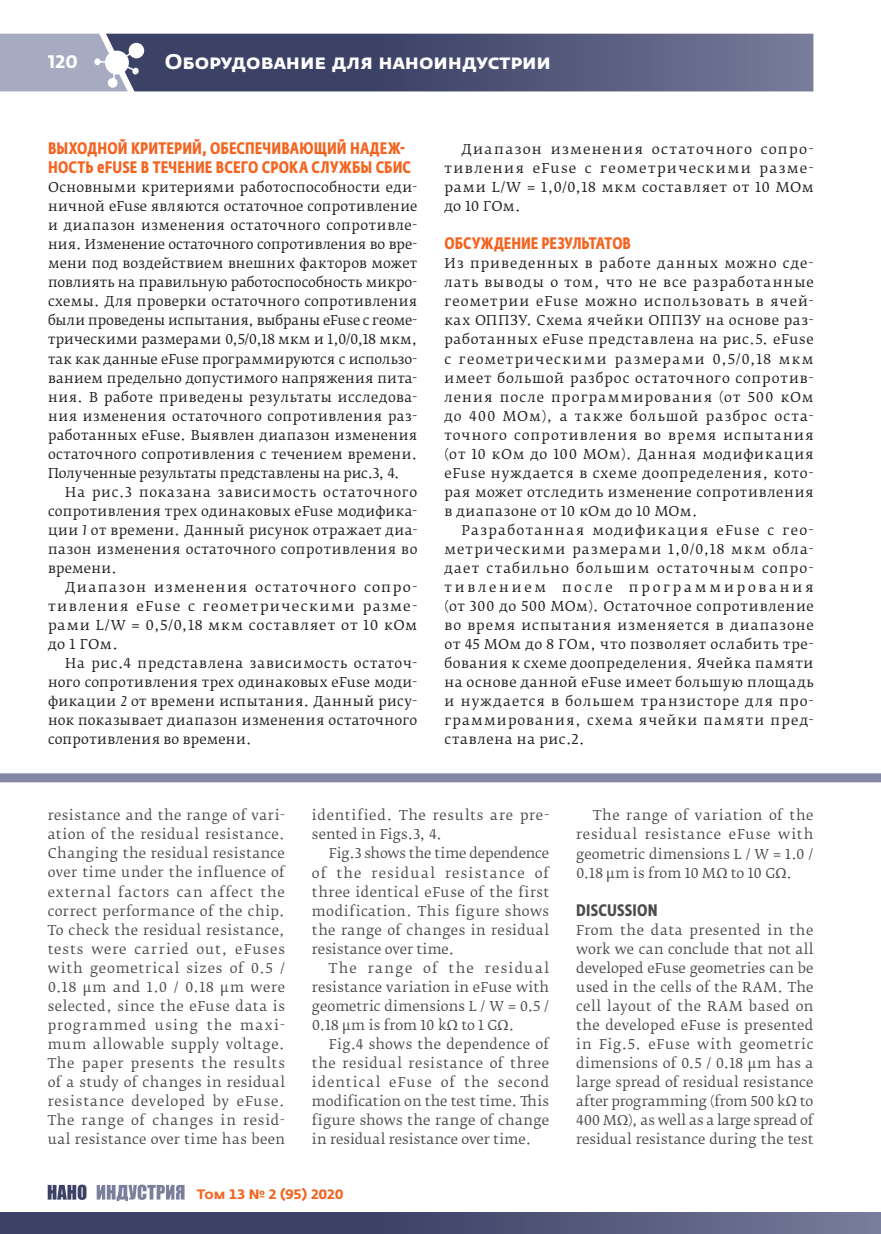
<style>
.page{position:relative;width:881px;height:1234px;background:#fff}
.page>*{position:absolute;margin:0;border:0;box-sizing:border-box;transform-origin:0 0}
.t1{font:700 21px "Fedra Sans Alt Pro";color:#fff}
.t2{font:700 18px "Fedra Sans Alt Pro";color:#fff}
.t3{font:700 16.5px/19px "Fedra Sans Cond Pro";letter-spacing:.01em;color:#f36421}
.t4{font:700 16.5px "Fedra Sans Cond Pro";color:#4b4c4d}
.t5{font:13.5px/19px "Fedra Serif B Pro";letter-spacing:.04em;color:#231f20;text-align:justify}
.t6{font:13.5px/19px "Fedra Serif B Pro";letter-spacing:.02em;color:#4b4c4d;text-align:justify}
.t7{font:13.5px/19px "Fedra Serif B Pro";letter-spacing:.045em;color:#4b4c4d}
.t8{font:700 13.5px "Fedra Sans Alt Pro";color:#f36421}
.s1{font-style:italic}
</style>
<div class="page">
<svg style="left:0;top:33px;width:813px;height:59px;background:#616686"></svg>
<div style="left:0;top:1211px;width:880px;height:22px;background:linear-gradient(to right,#2d3459,#6c7191)"></div>
<div style="left:0;top:773px;width:880px;height:9px;background:#8589a5"></div>
<svg style="left:48px;top:1184px;width:38px;height:15px"></svg>
<svg style="left:97px;top:1184px;width:87px;height:16px"></svg>
<h2 class="t2" style="left:48px;top:50px;width:31px">120</h2>
<h1 class="t1" style="left:165px;top:48px;width:387px">Оборудование для наноиндустрии</h1>
<p class="t3" style="left:48px;top:139px;width:358px">ВЫХОДНОЙ КРИТЕРИЙ, ОБЕСПЕЧИВАЮЩИЙ НАДЕЖ-<br>НОСТЬ EFUSE В ТЕЧЕНИЕ ВСЕГО СРОКА СЛУЖБЫ СБИС</p>
<p class="t5" style="left:48px;top:178px;width:371px">Основными критериями работоспособности еди&shy;ничной eFuse являются остаточное сопротивление и диапазон изменения остаточного сопротивле&shy;ния. Изменение остаточного сопротивления во вре&shy;мени под воздействием внешних факторов может повлиять на правильную работоспособность микро&shy;схемы. Для проверки остаточного сопротивления были проведены испытания, выбраны eFuse с геоме&shy;трическими размерами 0,5/0,18 мкм и 1,0/0,18 мкм, так как данные eFuse программируются с использо&shy;ванием предельно допустимого напряжения пита&shy;ния. В работе приведены результаты исследова&shy;ния изменения остаточного сопротивления раз&shy;работанных eFuse. Выявлен диапазон изменения остаточного сопротивления c течением времени.<br>Полученные результаты представлены на рис.3, 4.</p>
<p class="t5" style="left:48px;top:482px;width:371px;text-indent:17px">На рис.3 показана зависимость остаточного сопротивления трех одинаковых eFuse модифика&shy;ции <span class="s1">1</span> от времени. Данный рисунок отражает диа&shy;пазон изменения остаточного сопротивления во времени.</p>
<p class="t5" style="left:48px;top:577px;width:371px;text-indent:17px">Диапазон изменения остаточного сопро&shy;тивления eFuse с геометрическими разме&shy;рами L/W = 0,5/0,18 мкм составляет от 10 кОм до 1 ГОм.</p>
<p class="t5" style="left:48px;top:653px;width:370px;text-indent:17px">На рис.4 представлена зависимость остаточ&shy;ного сопротивления трех одинаковых eFuse моди&shy;фикации <span class="s1">2</span> от времени испытания. Данный рису&shy;нок показывает диапазон изменения остаточного сопротивления во времени.</p>
<p class="t5" style="left:444px;top:140px;width:370px;text-indent:17px">Диапазон изменения остаточного сопро&shy;тивления eFuse с геометрическими разме&shy;рами L/W = 1,0/0,18 мкм составляет от 10 МОм до 10 ГОм.</p>
<p class="t3" style="left:444px;top:234px;width:21px">ОБСУЖДЕНИЕ</p>
<p class="t3" style="left:541px;top:234px;width:9px">РЕЗУЛЬТАТ</p>
<p class="t3" style="left:612px;top:234px;width:19px">ОВ</p>
<p class="t5" style="left:444px;top:254px;width:371px">Из приведенных в работе данных можно сде&shy;лать выводы о том, что не все разработанные геометрии eFuse можно использовать в ячей&shy;ках ОППЗУ. Схема ячейки ОППЗУ на основе раз&shy;работанных eFuse представлена на рис.5. eFuse с геометрическими размерами 0,5/0,18 мкм имеет большой разброс остаточного сопротив&shy;ления после программирования (от 500 кОм до 400 МОм), а также большой разброс оста&shy;точного сопротивления во время испытания (от 10 кОм до 100 МОм). Данная модификация eFuse нуждается в схеме доопределения, кото&shy;рая может отследить изменение сопротивления в диапазоне от 10 кОм до 10 МОм.</p>
<p class="t5" style="left:444px;top:520px;width:371px;text-indent:17px">Разработанная модификация eFuse с гео&shy;метрическими размерами 1,0/0,18 мкм обла&shy;дает стабильно большим остаточным сопро&shy;тивлением после программирования (от 300 до 500 МОм). Остаточное сопротивление во время испытания изменяется в диапазоне от 45 МОм до 8 ГОм, что позволяет ослабить тре&shy;бования к схеме доопределения. Ячейка памяти на основе данной eFuse имеет большую площадь и нуждается в большем транзисторе для про&shy;граммирования, схема ячейки памяти пред&shy;ставлена на рис.2.</p>
<p class="t6" style="left:48px;top:806px;width:239px">resistance and the range of vari&shy;ation of the residual resistance.<br>Changing the residual resistance over time under the influence of external factors can affect the correct performance of the chip.<br>To check the residual resistance, tests were carried out, eFuses with geometrical sizes of 0.5 / 0.18 μm and 1.0 / 0.18 μm were selected, since the eFuse data is programmed using the maxi&shy;mum allowable supply voltage.<br>The paper presents the results of a study of changes in residual resistance developed by eFuse.<br>The range of changes in resid&shy;ual resistance over time has been</p>
<p class="t7" style="left:312px;top:806px;width:239px">identified. The results are pre&shy;sented in Figs.3, 4.</p>
<p class="t6" style="left:312px;top:844px;width:239px;text-indent:17px">Fig.3 shows the time dependence of the residual resistance of three identical eFuse of the first modification. This figure shows the range of changes in residual resistance over time.</p>
<p class="t6" style="left:312px;top:958px;width:238px;text-indent:17px">The range of the residual resistance variation in eFuse with geometric dimensions L / W = 0.5 / 0.18 μm is from 10 kΩ to 1 GΩ.</p>
<p class="t6" style="left:312px;top:1034px;width:239px;text-indent:17px">Fig.4 shows the dependence of the residual resistance of three identical eFuse of the second modification on the test time. This figure shows the range of change in residual resistance over time.</p>
<p class="t8" style="left:197px;top:1185px;width:148px">Том 13 № 2 (95) 2020</p>
<p class="t6" style="left:576px;top:806px;width:239px;text-indent:17px">The range of variation of the residual resistance eFuse with geometric dimensions L / W = 1.0 / 0.18 μm is from 10 MΩ to 10 GΩ.</p>
<p class="t4" style="left:576px;top:899px;width:9px">DISCUSSION</p>
<p class="t6" style="left:576px;top:920px;width:239px">From the data presented in the work we can conclude that not all developed eFuse geometries can be used in the cells of the RAM. The cell layout of the RAM based on the developed eFuse is presented in Fig.5. eFuse with geometric dimensions of 0.5 / 0.18 μm has a large spread of residual resistance after programming (from 500 kΩ to 400 MΩ), as well as a large spread of residual resistance during the test</p>
</div>
